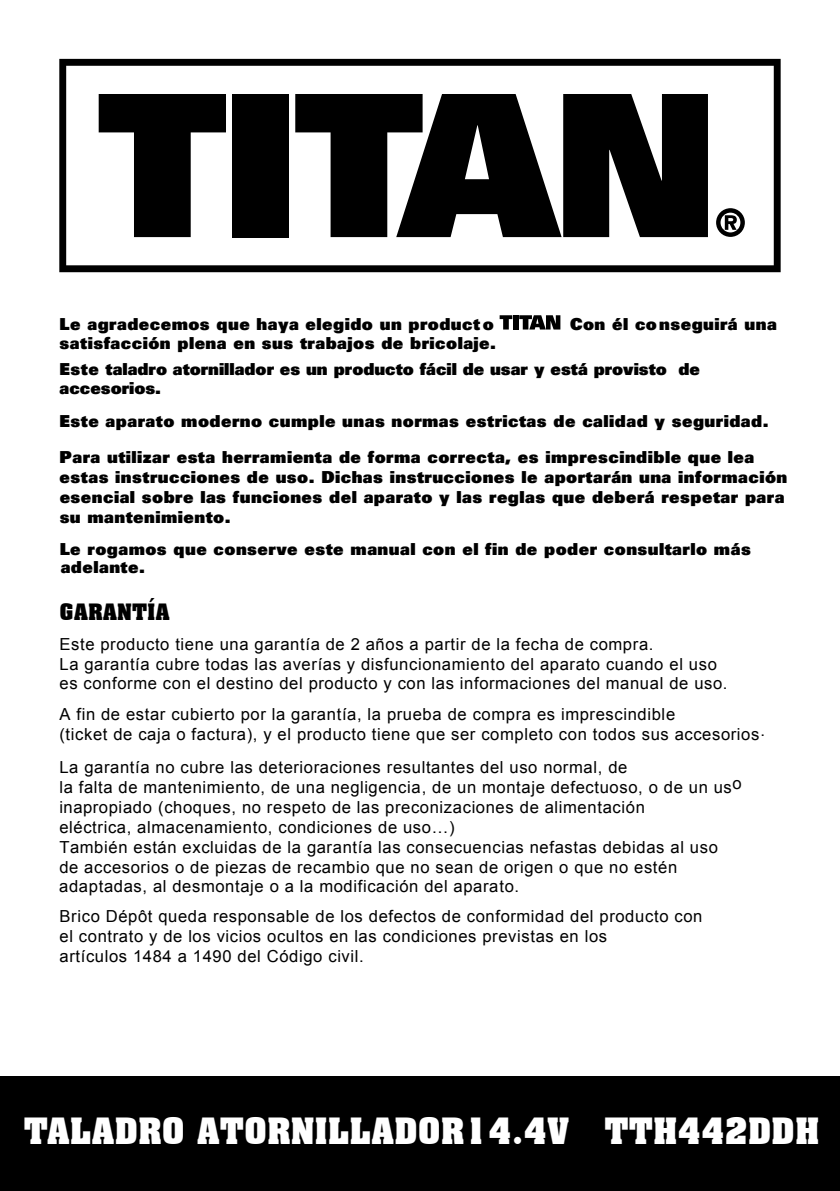
<style>
.page{position:relative;width:840px;height:1191px;background:#fff}
.page>*{position:absolute;margin:0;border:0;box-sizing:border-box;transform-origin:0 0}
.t1{font:700 35.2px "Aachen BT";color:#fff}
.t2{font:700 22px "Aachen BT";color:#000}
.t3{font:16.6px/20px "Arial";letter-spacing:.035em;color:#000}
.t4{font:900 16.6px/20px "Univers LT";letter-spacing:.03em;color:#000}
.t5{font:900 16.6px/25.8px "Univers LT";color:#000}
</style>
<div class="page">
<div style="left:0;top:1076px;width:839px;height:115px;background:#000"></div>
<svg style="left:59px;top:59px;width:721px;height:213px"></svg>
<svg style="left:99px;top:94px;width:127px;height:143px"></svg>
<div style="left:232px;top:94px;width:57px;height:143px;background:#000"></div>
<svg style="left:295px;top:94px;width:412px;height:143px"></svg>
<svg style="left:715px;top:208px;width:29px;height:29px"></svg>
<svg style="left:499px;top:315px;width:13px;height:14px"></svg>
<div style="left:512px;top:315px;width:6px;height:14px;background:#000"></div>
<svg style="left:519px;top:315px;width:41px;height:14px"></svg>
<p class="t4" style="left:59px;top:313px;width:435px">Le agradecemos que haya elegido un producto</p>
<p class="t4" style="left:569px;top:313px;width:208px">Con él conseguirá una</p>
<p class="t5" style="left:60px;top:330px;width:641px">satisfacción plena en sus trabajos de bricolaje.<br>Este taladro atornillador es un producto fácil de usar y está provisto de</p>
<p class="t4" style="left:60px;top:370px;width:710px;line-height:33.4px">accesorios.<br>Este aparato moderno cumple unas normas estrictas de calidad y seguridad.</p>
<p class="t4" style="left:60px;top:446px;width:728px">Para utilizar esta herramienta de forma correcta, es imprescindible que lea estas instrucciones de uso. Dichas instrucciones le aportarán una información esencial sobre las funciones del aparato y las reglas que deberá respetar para su mantenimiento.</p>
<p class="t4" style="left:60px;top:539px;width:692px;line-height:18.2px">Le rogamos que conserve este manual con el fin de poder consultarlo más adelante.</p>
<h2 class="t2" style="left:59px;top:598px;width:112px">GARANTÍA</h2>
<p class="t3" style="left:59px;top:634px;width:669px">Este producto tiene una garantía de 2 años a partir de la fecha de compra.<br>La garantía cubre todas las averías y disfuncionamiento del aparato cuando el uso es conforme con el destino del producto y con las informaciones del manual de uso.</p>
<p class="t3" style="left:59px;top:704px;width:706px">A fin de estar cubierto por la garantía, la prueba de compra es imprescindible<br>(ticket de caja o factura), y el producto tiene que ser completo con todos sus accesorios.</p>
<p class="t3" style="left:59px;top:757px;width:683px">La garantía no cubre las deterioraciones resultantes del uso normal, de<br>la falta de mantenimiento, de una negligencia, de un montaje defectuoso, o de un uso inapropiado (choques, no respeto de las preconizaciones de alimentación<br>eléctrica, almacenamiento, condiciones de uso…)<br>También están excluidas de la garantía las consecuencias nefastas debidas al uso<br>de accesorios o de piezas de recambio que no sean de origen o que no estén adaptadas, al desmontaje o a la modificación del aparato.</p>
<p class="t3" style="left:59px;top:906px;width:644px">Brico Dépôt queda responsable de los defectos de conformidad del producto con el contrato y de los vicios ocultos en las condiciones previstas en los<br>artículos 1484 a 1490 del Código civil.</p>
<h1 class="t1" style="left:24px;top:1108px;width:796px">TALADRO ATORNILLADOR14.4V TTH442DDH</h1>
</div>
